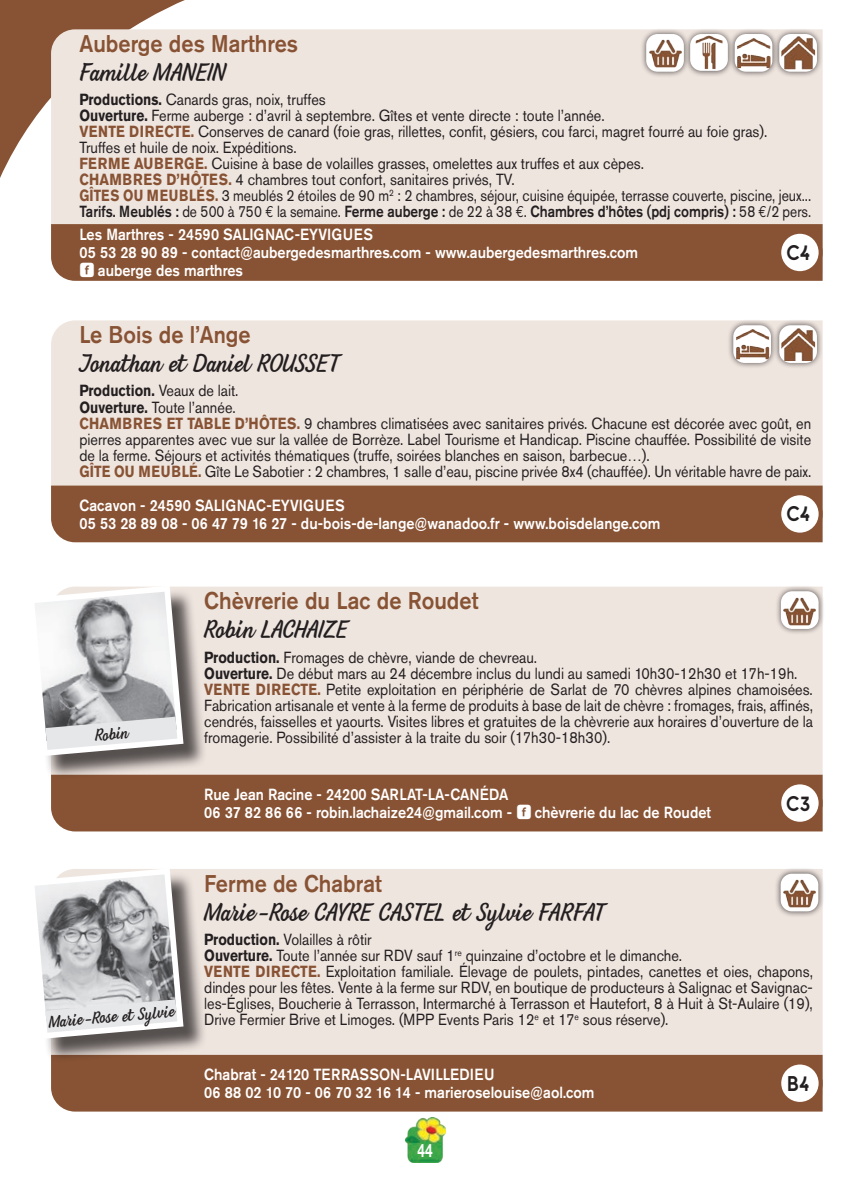
<style>
.page{position:relative;width:851px;height:1191px;background:#fff}
.page>*{position:absolute;margin:0;border:0;box-sizing:border-box;transform-origin:0 0}
.t1{font:24px "Beach Bar";color:#231f20}
.t2{font:500 24px "Akzidenz Grotesk Std";color:#885334;scale:.9 1}
.t3{font:700 22px "Venti CF";color:#231f20;scale:.9 1}
.t4{font:700 18.4px "Helvetica Neue";color:#fff;scale:.74 1}
.t5{font:16px/16px "Akzidenz Grotesk Std";color:#231f20;scale:.9 1}
.t6{font:500 16px/18px "Akzidenz Grotesk Std";color:#fff;scale:.9 1}
.t7{font:16px "Beach Bar";color:#231f20}
.s1{font-weight:700}
.s2{font-weight:700;color:#885334}
.s3{font-weight:500}
.s4{font-family:"Euro Mono"}
.s5{font-family:"Koz Go Pr 6 N";font-weight:700}
</style>
<div class="page">
<img style="left:405px;top:1117px;width:41px;height:45px">
<svg style="left:0;top:0;width:185px;height:178px;fill:#885334"></svg>
<div style="left:51px;top:29px;width:771px;height:195px;background:#efe5df"></div>
<div style="left:51px;top:320px;width:771px;height:165px;background:#efe5df"></div>
<div style="left:183px;top:586px;width:639px;height:188px;background:#efe5df"></div>
<div style="left:183px;top:869px;width:639px;height:185px;background:#efe5df"></div>
<div style="left:51px;top:224px;width:771px;height:57px;background:#885334"></div>
<div style="left:779px;top:232px;width:41px;height:41px;background:#fff;border-radius:50%"></div>
<div style="left:777px;top:230px;width:45px;height:45px;border:4px solid #885334;border-radius:50%"></div>
<div style="left:51px;top:485px;width:771px;height:57px;background:#885334"></div>
<div style="left:779px;top:493px;width:41px;height:41px;background:#fff;border-radius:50%"></div>
<div style="left:777px;top:491px;width:45px;height:45px;border:4px solid #885334;border-radius:50%"></div>
<div style="left:51px;top:774px;width:771px;height:57px;background:#885334"></div>
<div style="left:779px;top:782px;width:41px;height:41px;background:#fff;border-radius:50%"></div>
<div style="left:777px;top:780px;width:45px;height:45px;border:4px solid #885334;border-radius:50%"></div>
<div style="left:51px;top:1054px;width:771px;height:57px;background:#885334"></div>
<div style="left:779px;top:1062px;width:41px;height:42px;background:#fff;border-radius:50%"></div>
<div style="left:777px;top:1060px;width:45px;height:46px;border:4px solid #885334;border-radius:50%"></div>
<div style="left:772px;top:319px;width:51px;height:50px;background:#231f20;opacity:.75"></div>
<div style="left:779px;top:325px;width:37px;height:38px;background:#fff;border-radius:11px"></div>
<img style="left:781px;top:327px;width:34px;height:34px">
<div style="left:772px;top:28px;width:51px;height:50px;background:#231f20;opacity:.75"></div>
<div style="left:779px;top:34px;width:37px;height:38px;background:#fff;border-radius:11px"></div>
<img style="left:781px;top:36px;width:34px;height:34px">
<div style="left:774px;top:585px;width:51px;height:50px;background:#231f20;opacity:.75"></div>
<div style="left:780px;top:591px;width:38px;height:38px;background:#fff;border-radius:11px"></div>
<img style="left:782px;top:593px;width:34px;height:34px">
<div style="left:774px;top:867px;width:50px;height:50px;background:#231f20;opacity:.75"></div>
<div style="left:780px;top:873px;width:38px;height:38px;background:#fff;border-radius:11px"></div>
<img style="left:782px;top:875px;width:34px;height:34px">
<div style="left:639px;top:28px;width:51px;height:50px;background:#231f20;opacity:.75"></div>
<div style="left:646px;top:34px;width:37px;height:38px;background:#fff;border-radius:11px"></div>
<img style="left:648px;top:36px;width:34px;height:34px">
<div style="left:683px;top:28px;width:51px;height:49px;background:#231f20;opacity:.75"></div>
<div style="left:690px;top:34px;width:37px;height:37px;background:#fff;border-radius:11px"></div>
<img style="left:695px;top:35px;width:27px;height:34px">
<div style="left:726px;top:319px;width:51px;height:50px;background:#231f20;opacity:.75"></div>
<div style="left:733px;top:325px;width:37px;height:38px;background:#fff;border-radius:11px"></div>
<img style="left:735px;top:329px;width:34px;height:30px">
<div style="left:728px;top:28px;width:50px;height:50px;background:#231f20;opacity:.75"></div>
<svg style="left:734px;top:34px;width:38px;height:38px"></svg>
<img style="left:736px;top:38px;width:34px;height:30px">
<div style="left:32px;top:589px;width:176px;height:191px;background:#231f20;opacity:.75"></div>
<svg style="left:32px;top:586px;width:151px;height:170px"></svg>
<div style="left:32px;top:872px;width:176px;height:190px;background:#231f20;opacity:.75"></div>
<svg style="left:32px;top:869px;width:151px;height:169px"></svg>
<h1 class="t2" style="left:79px;top:29px;width:244px">Auberge des Marthres</h1>
<h1 class="t1" style="left:79px;top:57px;width:148px">Famille MANEIN</h1>
<p class="t5" style="left:79px;top:92px;width:814px"><span class="s1">Productions.</span> Canards gras, noix, truffes<br><span class="s1">Ouverture.</span> Ferme auberge : d’avril à septembre. Gîtes et vente directe : toute l’année.<br><span class="s2">VENTE DIRECTE.</span> Conserves de canard (foie gras, rillettes, confit, gésiers, cou farci, magret fourré au foie gras).<br>Truffes et huile de noix. Expéditions.<br><span class="s2">FERME AUBERGE.</span> Cuisine à base de volailles grasses, omelettes aux truffes et aux cèpes.<br><span class="s2">CHAMBRES D’HÔTES.</span> 4 chambres tout confort, sanitaires privés, TV.<br><span class="s2">GÎTES OU MEUBLÉS.</span> 3 meublés 2 étoiles de 90 m<sup>2</sup> : 2 chambres, séjour, cuisine équipée, terrasse couverte, piscine, jeux...<br><span class="s3">Tarifs. Meublés :</span> de 500 à 750 <span class="s4">€</span> la semaine. <span class="s3">Ferme auberge :</span> de 22 à 38 <span class="s4">€</span>. <span class="s3">Chambres d’hôtes (pdj compris) :</span> 58 <span class="s4">€</span>/2 pers.</p>
<p class="t6" style="left:79px;top:225px;width:622px">Les Marthres - 24590 SALIGNAC-EYVIGUES<br>05 53 28 90 89 - contact@aubergedesmarthres.com - www.aubergedesmarthres.com <span class="s5">f</span> auberge des marthres</p>
<h2 class="t3" style="left:786px;top:239px;width:28px">C4</h2>
<h1 class="t2" style="left:79px;top:320px;width:192px">Le Bois de l’Ange</h1>
<h1 class="t1" style="left:79px;top:348px;width:261px">Jonathan et Daniel ROUSSET</h1>
<p class="t5" style="left:79px;top:383px;width:814px"><span class="s1">Production.</span> Veaux de lait.<br><span class="s1">Ouverture.</span> Toute l’année.<br><span class="s2">CHAMBRES ET TABLE D’HÔTES.</span> 9 chambres climatisées avec sanitaires privés. Chacune est décorée avec goût, en pierres apparentes avec vue sur la vallée de Borrèze. Label Tourisme et Handicap. Piscine chauffée. Possibilité de visite de la ferme. Séjours et activités thématiques (truffe, soirées blanches en saison, barbecue…).<br><span class="s2">GÎTE OU MEUBLÉ.</span> Gîte Le Sabotier : 2 chambres, 1 salle d’eau, piscine privée 8x4 (chauffée). Un véritable havre de paix.</p>
<p class="t6" style="left:79px;top:496px;width:647px">Cacavon - 24590 SALIGNAC-EYVIGUES<br>05 53 28 89 08 - 06 47 79 16 27 - du-bois-de-lange@wanadoo.fr - www.boisdelange.com</p>
<h2 class="t3" style="left:786px;top:500px;width:28px">C4</h2>
<p class="t7" style="left:94px;top:725px;width:35px;rotate:-5deg">Robin</p>
<p class="t7" style="left:48px;top:1012px;width:127px;rotate:-5deg">Marie-Rose et Sylvie</p>
<h1 class="t2" style="left:204px;top:586px;width:306px">Chèvrerie du Lac de Roudet</h1>
<h1 class="t1" style="left:204px;top:614px;width:145px">Robin LACHAIZE</h1>
<p class="t5" style="left:204px;top:649px;width:677px"><span class="s1">Production.</span> Fromages de chèvre, viande de chevreau.<br><span class="s1">Ouverture.</span> De début mars au 24 décembre inclus du lundi au samedi 10h30-12h30 et 17h-19h.<br><span class="s2">VENTE DIRECTE.</span> Petite exploitation en périphérie de Sarlat de 70 chèvres alpines chamoisées.<br>Fabrication artisanale et vente à la ferme de produits à base de lait de chèvre : fromages, frais, affinés, cendrés, faisselles et yaourts. Visites libres et gratuites de la chèvrerie aux horaires d’ouverture de la fromagerie. Possibilité d’assister à la traite du soir (17h30-18h30).</p>
<p class="t6" style="left:204px;top:785px;width:564px">Rue Jean Racine - 24200 SARLAT-LA-CANÉDA<br>06 37 82 86 66 - robin.lachaize24@gmail.com - <span class="s5">f</span> chèvrerie du lac de Roudet</p>
<h2 class="t3" style="left:786px;top:789px;width:28px">C3</h2>
<h1 class="t2" style="left:204px;top:868px;width:199px">Ferme de Chabrat</h1>
<h1 class="t1" style="left:204px;top:896px;width:402px">Marie-Rose CAYRE CASTEL et Sylvie FARFAT</h1>
<p class="t5" style="left:204px;top:931px;width:677px"><span class="s1">Production.</span> Volailles à rôtir<br><span class="s1">Ouverture.</span> Toute l’année sur RDV sauf 1<sup>re</sup> quinzaine d’octobre et le dimanche.<br><span class="s2">VENTE DIRECTE.</span> Exploitation familiale. Élevage de poulets, pintades, canettes et oies, chapons, dindes pour les fêtes. Vente à la ferme sur RDV, en boutique de producteurs à Salignac et Savignac&shy;les-Églises, Boucherie à Terrasson, Intermarché à Terrasson et Hautefort, 8 à Huit à St-Aulaire (19), Drive Fermier Brive et Limoges. (MPP Events Paris 12<sup>e</sup> et 17<sup>e</sup> sous réserve).</p>
<p class="t6" style="left:204px;top:1065px;width:435px">Chabrat - 24120 TERRASSON-LAVILLEDIEU<br>06 88 02 10 70 - 06 70 32 16 14 - marieroselouise@aol.com</p>
<p class="t4" style="left:417px;top:1139px;width:22px">44</p>
<h2 class="t3" style="left:787px;top:1070px;width:26px">B4</h2>
</div>
